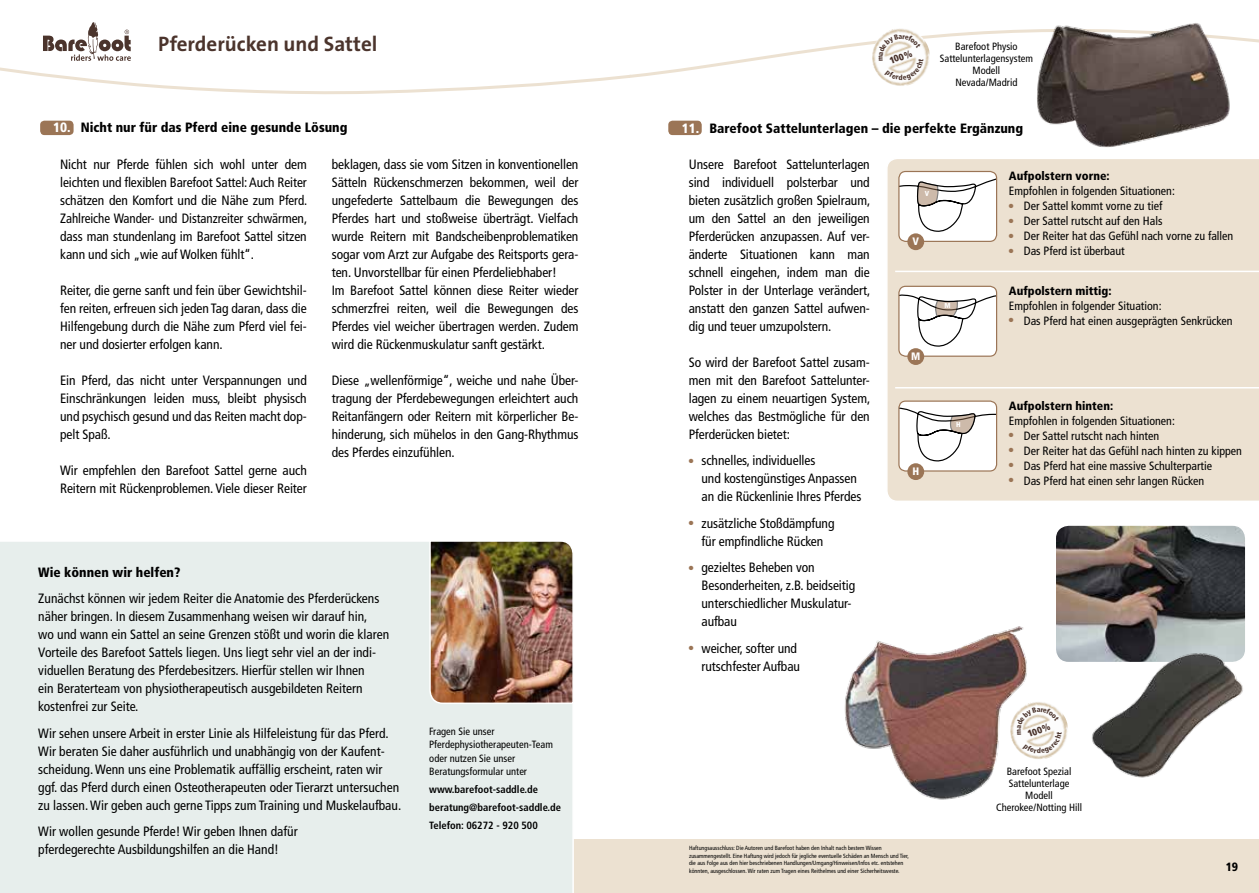
<style>
.page{position:relative;width:1259px;height:893px;background:#fff}
.page>*{position:absolute;margin:0;border:0;box-sizing:border-box;transform-origin:0 0}
.t1{font:700 21px "The Sans";color:#4b342c}
.t2{font:condensed 13.5px/18px "Frutiger";letter-spacing:-.005em;color:#000}
.t3{font:900 condensed 13.5px "Frutiger";color:#000}
.t4{font:condensed 12px "Frutiger";color:#000}
.t5{font:900 condensed 12px "Frutiger";color:#000}
.t6{font:900 condensed 10.8px "Frutiger";color:#fff}
.t7{font:condensed 10.5px/12px "Frutiger";color:#000;text-align:center}
.t8{font:700 condensed 10.5px/17.7px "Frutiger";color:#000}
.t9{font:900 condensed 9.45px "Frutiger";color:#4b342c}
.t10{font:900 condensed 7.2px "Frutiger";color:#fff}
.t11{font:condensed 6px/7.5px "Frutiger";color:#000}
.s1{color:#fff}
</style>
<div class="page">
<div style="left:0;top:839px;width:1259px;height:54px;background:#ece1d1"></div>
<svg style="left:0;top:25px;width:629px;height:69px"></svg>
<div style="left:0;top:542px;width:574px;height:351px;background:#e7eeec"></div>
<div style="left:40px;top:121px;width:34px;height:14px;background:#9b7556;border-radius:4px"></div>
<div style="left:668px;top:121px;width:33px;height:14px;background:#9b7556;border-radius:4px"></div>
<div style="left:887px;top:159px;width:372px;height:342px;background:#ece1d1"></div>
<div style="left:898px;top:400px;width:99px;height:72px;border:1px solid #9b7556;border-radius:7px"></div>
<svg style="left:899px;top:401px;width:97px;height:70px"></svg>
<div style="left:907px;top:463px;width:17px;height:17px;background:#9b7556;border-radius:50%"></div>
<div style="left:899px;top:286px;width:97px;height:70px;background:#fff;border-radius:7px"></div>
<div style="left:898px;top:286px;width:99px;height:71px;border:1px solid #9b7556;border-radius:7px"></div>
<svg style="left:899px;top:294px;width:97px;height:62px"></svg>
<div style="left:907px;top:348px;width:17px;height:17px;background:#9b7556;border-radius:50%"></div>
<div style="left:898px;top:171px;width:99px;height:71px;border:1px solid #9b7556;border-radius:7px"></div>
<svg style="left:899px;top:171px;width:97px;height:70px"></svg>
<div style="left:907px;top:233px;width:17px;height:17px;background:#9b7556;border-radius:50%"></div>
<hr style="left:895px;top:271px;width:364px;height:1px;background:#fff">
<hr style="left:895px;top:387px;width:364px;height:1px;background:#fff">
<img style="left:428px;top:541px;width:146px;height:164px">
<img style="left:1037px;top:80px;width:193px;height:68px">
<img style="left:844px;top:626px;width:183px;height:174px">
<img style="left:1057px;top:527px;width:186px;height:133px">
<div style="left:1054px;top:524px;width:192px;height:139px;border:2px solid #fff;border-radius:14px"></div>
<img style="left:1089px;top:651px;width:157px;height:127px">
<img style="left:1006px;top:701px;width:62px;height:62px">
<img style="left:884px;top:80px;width:34px;height:6px">
<svg style="left:1016px;top:707px;width:45px;height:47px"></svg>
<svg style="left:629px;top:23px;width:630px;height:57px"></svg>
<h1 class="t1" style="left:158px;top:26px;width:221px">Pferderücken und Sattel</h1>
<p class="t3" style="left:53px;top:120px;width:296px"><span class="s1">10.</span> Nicht nur für das Pferd eine gesunde Lösung</p>
<p class="t2" style="left:60px;top:155px;width:249px;text-align:justify">Nicht nur Pferde fühlen sich wohl unter dem leichten und flexiblen Barefoot Sattel: Auch Reiter schätzen den Komfort und die Nähe zum Pferd.<br>Zahlreiche Wander- und Distanzreiter schwärmen, dass man stundenlang im Barefoot Sattel sitzen kann und sich „wie auf Wolken fühlt“.</p>
<p class="t2" style="left:60px;top:281px;width:248px;text-align:justify">Reiter, die gerne sanft und fein über Gewichtshil&shy;fen reiten, erfreuen sich jeden Tag daran, dass die Hilfengebung durch die Nähe zum Pferd viel fei&shy;ner und dosierter erfolgen kann.</p>
<p class="t2" style="left:60px;top:371px;width:248px;text-align:justify">Ein Pferd, das nicht unter Verspannungen und Einschränkungen leiden muss, bleibt physisch und psychisch gesund und das Reiten macht dop&shy;pelt Spaß.</p>
<p class="t2" style="left:60px;top:461px;width:248px">Wir empfehlen den Barefoot Sattel gerne auch<br>Reitern mit Rückenproblemen. Viele dieser Reiter</p>
<p class="t2" style="left:332px;top:155px;width:248px">beklagen, dass sie vom Sitzen in konventionellen Sätteln Rückenschmerzen bekommen, weil der ungefederte Sattelbaum die Bewegungen des Pferdes hart und stoßweise überträgt. Vielfach wurde Reitern mit Bandscheibenproblematiken sogar vom Arzt zur Aufgabe des Reitsports gera&shy;ten. Unvorstellbar für einen Pferdeliebhaber!<br>Im Barefoot Sattel können diese Reiter wieder schmerzfrei reiten, weil die Bewegungen des Pferdes viel weicher übertragen werden. Zudem wird die Rückenmuskulatur sanft gestärkt.</p>
<p class="t2" style="left:332px;top:371px;width:248px;text-align:justify">Diese „wellenförmige“, weiche und nahe Über&shy;tragung der Pferdebewegungen erleichtert auch Reitanfängern oder Reitern mit körperlicher Be&shy;hinderung, sich mühelos in den Gang-Rhythmus des Pferdes einzufühlen.</p>
<p class="t3" style="left:38px;top:564px;width:144px">Wie können wir helfen?</p>
<p class="t2" style="left:38px;top:590px;width:352px">Zunächst können wir jedem Reiter die Anatomie des Pferderückens näher bringen. In diesem Zusammenhang weisen wir darauf hin,<br>wo und wann ein Sattel an seine Grenzen stößt und worin die klaren Vorteile des Barefoot Sattels liegen. Uns liegt sehr viel an der indi&shy;viduellen Beratung des Pferdebesitzers. Hierfür stellen wir Ihnen<br>ein Beraterteam von physiotherapeutisch ausgebildeten Reitern kostenfrei zur Seite.</p>
<p class="t2" style="left:38px;top:724px;width:364px">Wir sehen unsere Arbeit in erster Linie als Hilfeleistung für das Pferd.<br>Wir beraten Sie daher ausführlich und unabhängig von der Kaufent&shy;scheidung. Wenn uns eine Problematik auffällig erscheint, raten wir ggf. das Pferd durch einen Osteotherapeuten oder Tierarzt untersuchen zu lassen. Wir geben auch gerne Tipps zum Training und Muskelaufbau.</p>
<p class="t2" style="left:38px;top:823px;width:261px">Wir wollen gesunde Pferde! Wir geben Ihnen dafür pferdegerechte Ausbildungshilfen an die Hand!</p>
<p class="t7" style="left:429px;top:724px;width:125px;line-height:13.5px;text-align:left">Fragen Sie unser<br>Pferdephysiotherapeuten-Team oder nutzen Sie unser<br>Beratungsformular unter</p>
<p class="t8" style="left:429px;top:781px;width:133px">www.barefoot-saddle.de beratung@barefoot-saddle.de<br>Telefon: 06272 - 920 500</p>
<p class="t9" style="left:888px;top:55px;width:25px;rotate:-20deg">100%</p>
<p class="t7" style="left:940px;top:41px;width:95px">Barefoot Physio<br>Sattelunterlagensystem<br>Modell<br>Nevada/Madrid</p>
<p class="t3" style="left:682px;top:120px;width:343px"><span class="s1">11.</span> Barefoot Sattelunterlagen – die perfekte Ergänzung</p>
<p class="t2" style="left:689px;top:155px;width:183px;text-align:justify">Unsere Barefoot Sattelunterlagen sind individuell polsterbar und bieten zusätzlich großen Spielraum, um den Sattel an den jeweiligen Pferderücken anzupassen. Auf ver&shy;änderte Situationen kann man schnell eingehen, indem man die Polster in der Unterlage verändert, anstatt den ganzen Sattel aufwen&shy;dig und teuer umzupolstern.</p>
<p class="t2" style="left:689px;top:353px;width:183px;text-align:justify">So wird der Barefoot Sattel zusam&shy;men mit den Barefoot Sattelunter&shy;lagen zu einem neuartigen System, welches das Bestmögliche für den Pferderücken bietet:</p>
<p class="t2" style="left:701px;top:451px;width:161px;text-indent:-13px"><sup>●</sup> schnelles, individuelles<br>und kostengünstiges Anpassen an die Rückenlinie Ihres Pferdes</p>
<p class="t2" style="left:689px;top:514px;width:147px;text-align:center"><sup>●</sup> zusätzliche Stoßdämpfung für empfindliche Rücken</p>
<p class="t2" style="left:701px;top:558px;width:155px;text-indent:-13px"><sup>●</sup> gezieltes Beheben von<br>Besonderheiten, z.B. beidseitig unterschiedlicher Muskulatur&shy;aufbau</p>
<p class="t2" style="left:689px;top:639px;width:113px;text-align:right"><sup>●</sup> weicher, softer und rutschfester Aufbau</p>
<p class="t10" style="left:923px;top:188px;width:6px">V</p>
<p class="t10" style="left:924px;top:189px;width:6px">V</p>
<p class="t6" style="left:912px;top:235px;width:8px">V</p>
<p class="t6" style="left:911px;top:350px;width:11px">M</p>
<p class="t10" style="left:944px;top:301px;width:8px">M</p>
<p class="t6" style="left:912px;top:465px;width:8px">H</p>
<p class="t10" style="left:956px;top:420px;width:6px">H</p>
<p class="t11" style="left:689px;top:844px;width:221px">Haftungsausschluss: Die Autoren und Barefoot haben den Inhalt nach bestem Wissen zusammengestellt. Eine Haftung wird jedoch für jegliche eventuelle Schäden an Mensch und Tier, die aus Folge aus den hier beschriebenen Handlungen/Umgang/Hinweisen/Infos etc. entstehen könnten, ausgeschlossen. Wir raten zum Tragen eines Reithelmes und einer Sicherheitsweste.</p>
<p class="t5" style="left:1009px;top:169px;width:102px">Aufpolstern vorne:</p>
<p class="t4" style="left:1009px;top:184px;width:167px">Empfohlen in folgenden Situationen:</p>
<p class="t4" style="left:1009px;top:199px;width:155px"><sup>●</sup> Der Sattel kommt vorne zu tief</p>
<p class="t4" style="left:1009px;top:214px;width:155px"><sup>●</sup> Der Sattel rutscht auf den Hals</p>
<p class="t4" style="left:1009px;top:229px;width:226px"><sup>●</sup> Der Reiter hat das Gefühl nach vorne zu fallen</p>
<p class="t4" style="left:1009px;top:244px;width:117px"><sup>●</sup> Das Pferd ist überbaut</p>
<p class="t5" style="left:1009px;top:283px;width:104px">Aufpolstern mittig:</p>
<p class="t4" style="left:1009px;top:299px;width:154px">Empfohlen in folgender Situation:</p>
<p class="t4" style="left:1009px;top:314px;width:225px"><sup>●</sup> Das Pferd hat einen ausgeprägten Senkrücken</p>
<p class="t5" style="left:1009px;top:398px;width:106px">Aufpolstern hinten:</p>
<p class="t4" style="left:1009px;top:413px;width:167px">Empfohlen in folgenden Situationen:</p>
<p class="t4" style="left:1009px;top:428px;width:152px"><sup>●</sup> Der Sattel rutscht nach hinten</p>
<p class="t4" style="left:1009px;top:443px;width:235px"><sup>●</sup> Der Reiter hat das Gefühl nach hinten zu kippen</p>
<p class="t4" style="left:1009px;top:458px;width:205px"><sup>●</sup> Das Pferd hat eine massive Schulterpartie</p>
<p class="t4" style="left:1009px;top:473px;width:197px"><sup>●</sup> Das Pferd hat einen sehr langen Rücken</p>
<p class="t9" style="left:1026px;top:729px;width:25px;rotate:-20deg">100%</p>
<p class="t7" style="left:996px;top:765px;width:87px">Barefoot Spezial<br>Sattelunterlage<br>Modell<br>Cherokee/Notting Hill</p>
<p class="t5" style="left:1225px;top:859px;width:14px">19</p>
</div>
